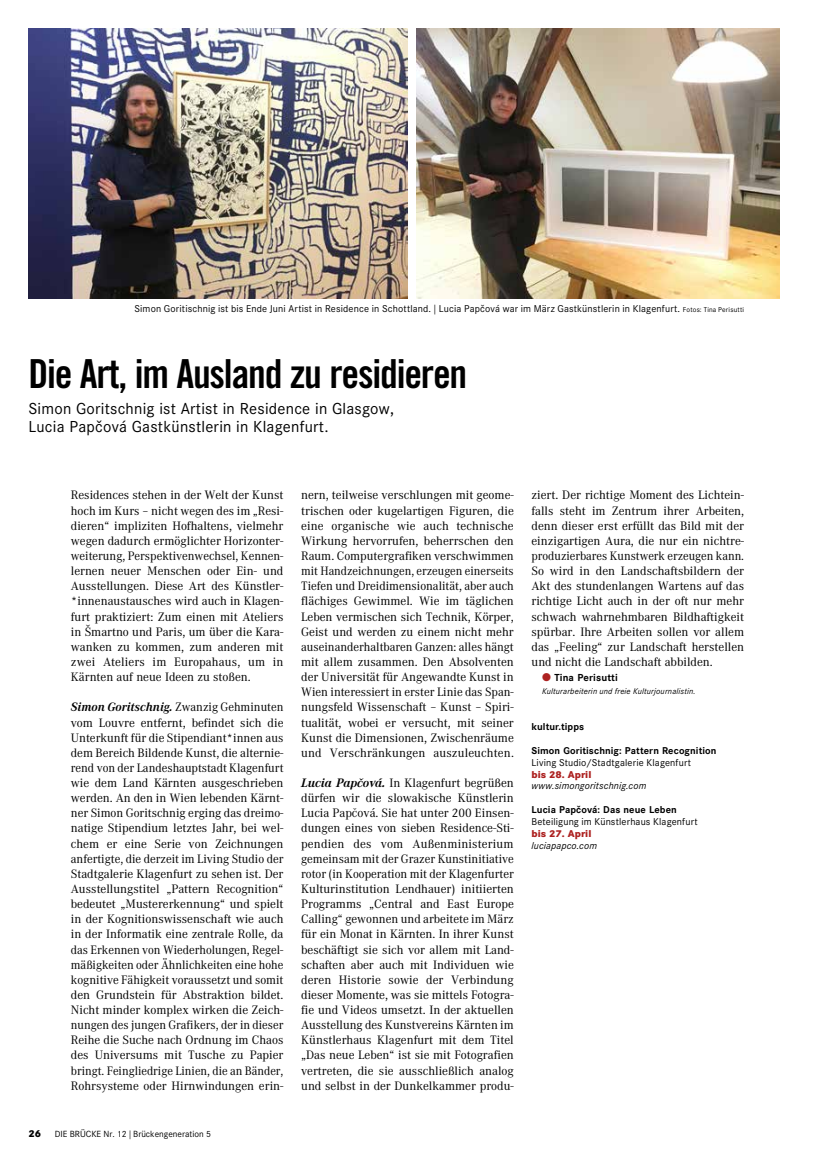
<style>
.page{position:relative;width:815px;height:1170px;background:#fff}
.page>*{position:absolute;margin:0;border:0;box-sizing:border-box;transform-origin:0 0}
.t1{font:40px "Trade Gothic Bold Cond Twenty";letter-spacing:-.03em;color:#000}
.t2{font:15.62px/17.5px "Bruecke Corporate SBQ";letter-spacing:.015em;color:#000}
.t3{font:12px/15.1px "Bruecke Corporate ABQ";color:#000;text-align:justify}
.t4{font:700 10px "Bruecke Corporate SBQ";letter-spacing:.01em;color:#000}
.t5{font:9.75px "Bruecke Corporate SBQ";letter-spacing:.015em;color:#000}
.t6{font:700 9.75px "Bruecke Corporate SBQ";letter-spacing:.01em;color:#000}
.t7{font:italic 9.75px "Bruecke Corporate SBQ";letter-spacing:.015em;color:#000}
.t8{font:800 9.75px "Bruecke Corporate SBQ";color:#ad2221}
.t9{font:800 9.75px "Bruecke Corporate SBQ";color:#000}
.t10{font:8.75px "Bruecke Corporate SBQ";color:#000}
.t11{font:italic 8.12px "Bruecke Corporate SBQ";letter-spacing:.02em;color:#000}
.s1{font-size:6.88px}
.s2{font-weight:700;font-style:italic}
.s3{color:#ad2221}
</style>
<div class="page">
<img style="left:416px;top:28px;width:364px;height:270px">
<img style="left:28px;top:28px;width:379px;height:270px">
<p class="t5" style="left:134px;top:303px;width:611px">Simon Goritischnig ist bis Ende Juni Artist in Residence in Schottland. | Lucia Papčová war im März Gastkünstlerin in Klagenfurt. <span class="s1">Fotos: Tina Perisutti</span></p>
<h1 class="t1" style="left:28px;top:349px;width:441px">Die Art, im Ausland zu residieren</h1>
<h2 class="t2" style="left:28px;top:400px;width:367px">Simon Goritschnig ist Artist in Residence in Glasgow,<br>Lucia Papčová Gastkünstlerin in Klagenfurt.</h2>
<p class="t3" style="left:71px;top:488px;width:214px">Residences stehen in der Welt der Kunst hoch im Kurs – nicht wegen des im „Resi&shy;dieren“ impliziten Hofhaltens, vielmehr wegen dadurch ermöglichter Horizonter&shy;weiterung, Perspektivenwechsel, Kennen&shy;lernen neuer Menschen oder Ein- und Ausstellungen. Diese Art des Künstler-*innenaustausches wird auch in Klagen&shy;furt praktiziert: Zum einen mit Ateliers in Šmartno und Paris, um über die Kara&shy;wanken zu kommen, zum anderen mit zwei Ateliers im Europahaus, um in Kärnten auf neue Ideen zu stoßen.</p>
<p class="t3" style="left:71px;top:699px;width:214px"><span class="s2">Simon Goritschnig.</span> Zwanzig Gehminuten vom Louvre entfernt, befindet sich die Unterkunft für die Stipendiant*innen aus dem Bereich Bildende Kunst, die alternie&shy;rend von der Landeshauptstadt Klagenfurt wie dem Land Kärnten ausgeschrieben werden. An den in Wien lebenden Kärnt&shy;ner Simon Goritschnig erging das dreimo&shy;natige Stipendium letztes Jahr, bei wel&shy;chem er eine Serie von Zeichnungen anfertigte, die derzeit im Living Studio der Stadtgalerie Klagenfurt zu sehen ist. Der Ausstellungstitel „Pattern Recognition“ bedeutet „Mustererkennung“ und spielt in der Kognitionswissenschaft wie auch in der Informatik eine zentrale Rolle, da das Erkennen von Wiederholungen, Regel&shy;mäßigkeiten oder Ähnlichkeiten eine hohe kognitive Fähigkeit voraussetzt und somit den Grundstein für Abstraktion bildet.<br>Nicht minder komplex wirken die Zeich&shy;nungen des jungen Grafikers, der in dieser Reihe die Suche nach Ordnung im Chaos des Universums mit Tusche zu Papier bringt. Feingliedrige Linien, die an Bänder, Rohrsysteme oder Hirnwindungen erin-</p>
<p class="t9" style="left:28px;top:1127px;width:14px">26</p>
<p class="t10" style="left:55px;top:1128px;width:158px">DIE BRÜCKE Nr. 12 | Brückengeneration 5</p>
<p class="t3" style="left:301px;top:488px;width:214px">nern, teilweise verschlungen mit geome&shy;trischen oder kugelartigen Figuren, die eine organische wie auch technische Wirkung hervorrufen, beherrschen den Raum. Computergrafiken verschwimmen mit Handzeichnungen, erzeugen einerseits Tiefen und Dreidimensionalität, aber auch flächiges Gewimmel. Wie im täglichen Leben vermischen sich Technik, Körper, Geist und werden zu einem nicht mehr auseinanderhaltbaren Ganzen: alles hängt mit allem zusammen. Den Absolventen der Universität für Angewandte Kunst in Wien interessiert in erster Linie das Span&shy;nungsfeld Wissenschaft – Kunst – Spiri&shy;tualität, wobei er versucht, mit seiner Kunst die Dimensionen, Zwischenräume und Verschränkungen auszuleuchten.</p>
<p class="t3" style="left:301px;top:775px;width:214px"><span class="s2">Lucia Papčová.</span> In Klagenfurt begrüßen dürfen wir die slowakische Künstlerin Lucia Papčová. Sie hat unter 200 Einsen&shy;dungen eines von sieben Residence-Sti&shy;pendien des vom Außenministerium gemeinsam mit der Grazer Kunstinitiative rotor (in Kooperation mit der Klagenfurter Kulturinstitution Lendhauer) initiierten Programms „Central and East Europe Calling“ gewonnen und arbeitete im März für ein Monat in Kärnten. In ihrer Kunst beschäftigt sie sich vor allem mit Land&shy;schaften aber auch mit Individuen wie deren Historie sowie der Verbindung dieser Momente, was sie mittels Fotogra&shy;fie und Videos umsetzt. In der aktuellen Ausstellung des Kunstvereins Kärnten im Künstlerhaus Klagenfurt mit dem Titel „Das neue Leben“ ist sie mit Fotografien vertreten, die sie ausschließlich analog und selbst in der Dunkelkammer produ-</p>
<p class="t3" style="left:531px;top:488px;width:214px">ziert. Der richtige Moment des Lichtein&shy;falls steht im Zentrum ihrer Arbeiten, denn dieser erst erfüllt das Bild mit der einzigartigen Aura, die nur ein nichtre&shy;produzierbares Kunstwerk erzeugen kann.<br>So wird in den Landschaftsbildern der Akt des stundenlangen Wartens auf das richtige Licht auch in der oft nur mehr schwach wahrnehmbaren Bildhaftigkeit spürbar. Ihre Arbeiten sollen vor allem das „Feeling“ zur Landschaft herstellen und nicht die Landschaft abbilden.</p>
<p class="t4" style="left:542px;top:671px;width:77px"><span class="s3">●</span> Tina Perisutti</p>
<p class="t11" style="left:542px;top:686px;width:155px">Kulturarbeiterin und freie Kulturjournalistin.</p>
<p class="t6" style="left:531px;top:720px;width:54px">kultur.tipps</p>
<p class="t6" style="left:531px;top:744px;width:186px">Simon Goritischnig: Pattern Recognition</p>
<p class="t5" style="left:531px;top:756px;width:161px">Living Studio/Stadtgalerie Klagenfurt</p>
<p class="t8" style="left:531px;top:767px;width:61px">bis 28. April</p>
<p class="t7" style="left:531px;top:780px;width:116px">www.simongoritschnig.com</p>
<p class="t6" style="left:531px;top:803px;width:147px">Lucia Papčová: Das neue Leben</p>
<p class="t5" style="left:531px;top:815px;width:168px">Beteiligung im Künstlerhaus Klagenfurt</p>
<p class="t8" style="left:531px;top:827px;width:61px">bis 27. April</p>
<p class="t7" style="left:531px;top:839px;width:67px">luciapapco.com</p>
</div>
